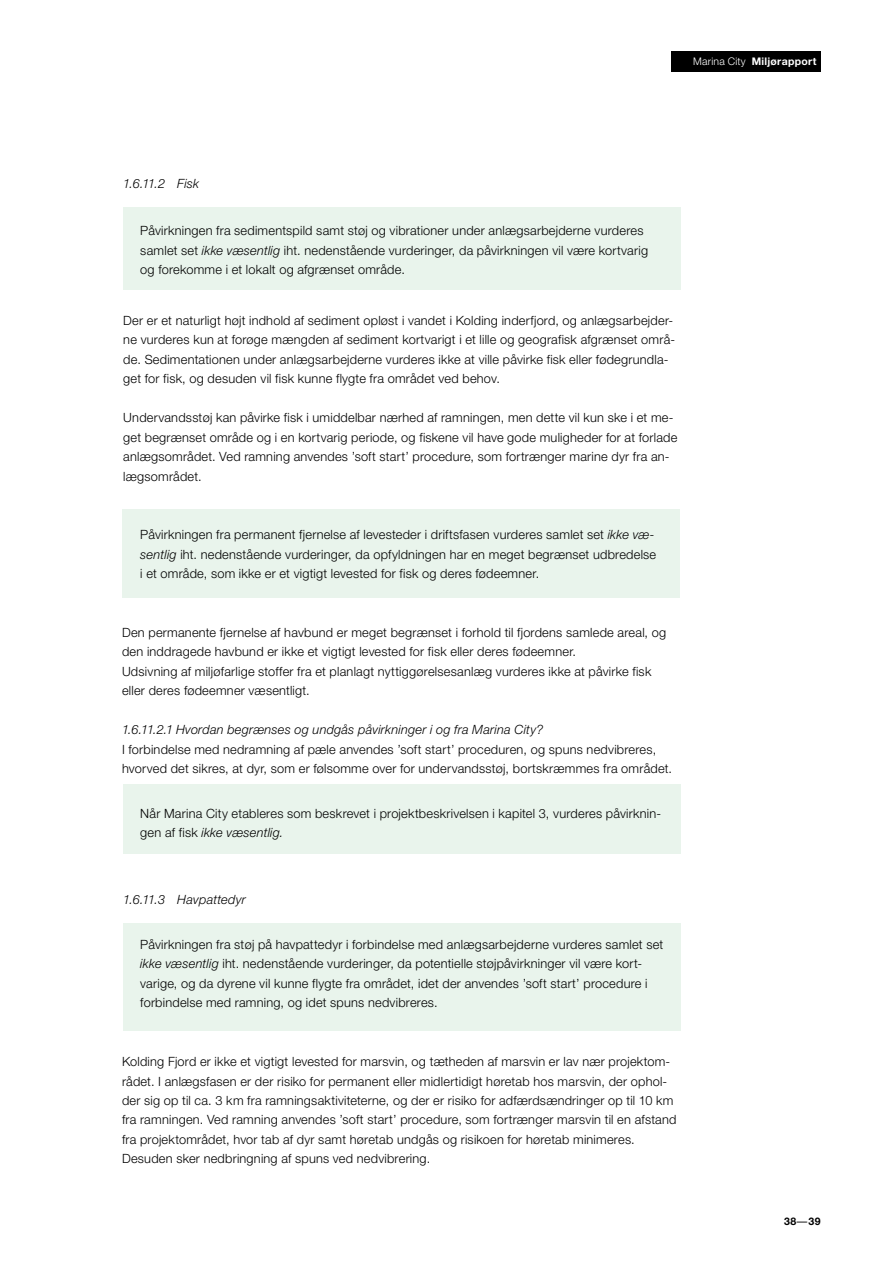
<style>
.page{position:relative;width:893px;height:1263px;background:#fff}
.page>*{position:absolute;margin:0;border:0;box-sizing:border-box;transform-origin:0 0}
.t1{font:300 12.75px/19.5px "Helvetica Neue LT Std";letter-spacing:.02em;color:#000}
.t2{font:italic 300 12.75px "Helvetica Neue LT Std";letter-spacing:.015em;color:#000}
.t3{font:700 10.5px "Helvetica Neue LT Std";letter-spacing:.025em;color:#fff}
.t4{font:700 10.5px "Helvetica Neue LT Std";color:#000}
.s1{font-weight:300}
.s2{font-style:italic}
.s3{font-weight:400}
</style>
<div class="page">
<div style="left:672px;top:51px;width:149px;height:20px;background:#000"></div>
<div style="left:122px;top:510px;width:557px;height:88px;background:#e9f4ec"></div>
<div style="left:123px;top:207px;width:557px;height:83px;background:#e9f4ec"></div>
<div style="left:123px;top:923px;width:557px;height:108px;background:#e9f4ec"></div>
<div style="left:123px;top:784px;width:557px;height:69px;background:#e9f4ec"></div>
<p class="t3" style="left:693px;top:55px;width:125px"><span class="s1">Marina City</span> Miljørapport</p>
<p class="t2" style="left:123px;top:176px;width:77px">1.6.11.2 Fisk</p>
<p class="t1" style="left:140px;top:220px;width:509px">Påvirkningen fra sedimentspild samt støj og vibrationer under anlægsarbejderne vurderes samlet set <span class="s2">ikke væsentlig</span> iht. nedenstående vurderinger, da påvirkningen vil være kortvarig og forekomme i et lokalt og afgrænset område.</p>
<p class="t1" style="left:123px;top:310px;width:553px">Der er et naturligt højt indhold af sediment opløst i vandet i Kolding inderfjord, og anlægsarbejder&shy;ne vurderes kun at forøge mængden af sediment kortvarigt i et lille og geografisk afgrænset områ&shy;de. Sedimentationen under anlægsarbejderne vurderes ikke at ville påvirke fisk eller fødegrundla&shy;get for fisk, og desuden vil fisk kunne flygte fra området ved behov.</p>
<p class="t1" style="left:123px;top:408px;width:555px">Undervandsstøj kan påvirke fisk i umiddelbar nærhed af ramningen, men dette vil kun ske i et me&shy;get begrænset område og i en kortvarig periode, og fiskene vil have gode muligheder for at forlade anlægsområdet. Ved ramning anvendes ’soft start’ procedure, som fortrænger marine dyr fra an&shy;lægsområdet.</p>
<p class="t1" style="left:140px;top:525px;width:517px">Påvirkningen fra permanent fjernelse af levesteder i driftsfasen vurderes samlet set <span class="s2">ikke væ&shy;sentlig</span> iht. nedenstående vurderinger, da opfyldningen har en meget begrænset udbredelse i et område, som ikke er et vigtigt levested for fisk og deres fødeemner.</p>
<p class="t1" style="left:122px;top:622px;width:546px">Den permanente fjernelse af havbund er meget begrænset i forhold til fjordens samlede areal, og den inddragede havbund er ikke et vigtigt levested for fisk eller deres fødeemner.<br>Udsivning af miljøfarlige stoffer fra et planlagt nyttiggørelsesanlæg vurderes ikke at påvirke fisk eller deres fødeemner væsentligt.</p>
<p class="t2" style="left:122px;top:722px;width:423px">1.6.11.2.1 Hvordan begrænses og undgås påvirkninger i og fra Marina City?</p>
<p class="t1" style="left:122px;top:739px;width:551px">I forbindelse med nedramning af pæle anvendes ’soft start’ proceduren, og spuns nedvibreres, hvorved det sikres, at dyr, som er følsomme over for undervandsstøj, bortskræmmes fra området.</p>
<p class="t1" style="left:140px;top:803px;width:522px">Når Marina City etableres som beskrevet i projektbeskrivelsen i kapitel 3, vurderes påvirknin&shy;gen af fisk <span class="s2">ikke væsentlig.</span></p>
<p class="t2" style="left:123px;top:892px;width:124px">1.6.11.3 Havpattedyr</p>
<p class="t1" style="left:140px;top:934px;width:524px">Påvirkningen fra støj på havpattedyr i forbindelse med anlægsarbejderne vurderes samlet set <span class="s2">ikke væsentlig</span> iht. nedenstående vurderinger, da potentielle støjpåvirkninger vil være kort&shy;varige, og da dyrene vil kunne flygte fra området, idet der anvendes ’soft start’ procedure i forbindelse med ramning, og idet spuns nedvibreres.</p>
<p class="t1" style="left:122px;top:1051px;width:556px">Kolding Fjord er ikke et vigtigt levested for marsvin, og tætheden af marsvin er lav nær projektom&shy;rådet. I anlægsfasen er der risiko for permanent eller midlertidigt høretab hos marsvin, der ophol&shy;der sig op til ca. 3 km fra ramningsaktiviteterne, og der er risiko for adfærdsændringer op til 10 km fra ramningen. Ved ramning anvendes ’soft start’ procedure, som fortrænger marsvin til en afstand fra projektområdet, hvor tab af dyr samt høretab undgås og risikoen for høretab minimeres.<br>Desuden sker nedbringning af spuns ved nedvibrering.</p>
<p class="t4" style="left:784px;top:1214px;width:38px">38<span class="s3">–</span>39</p>
</div>
